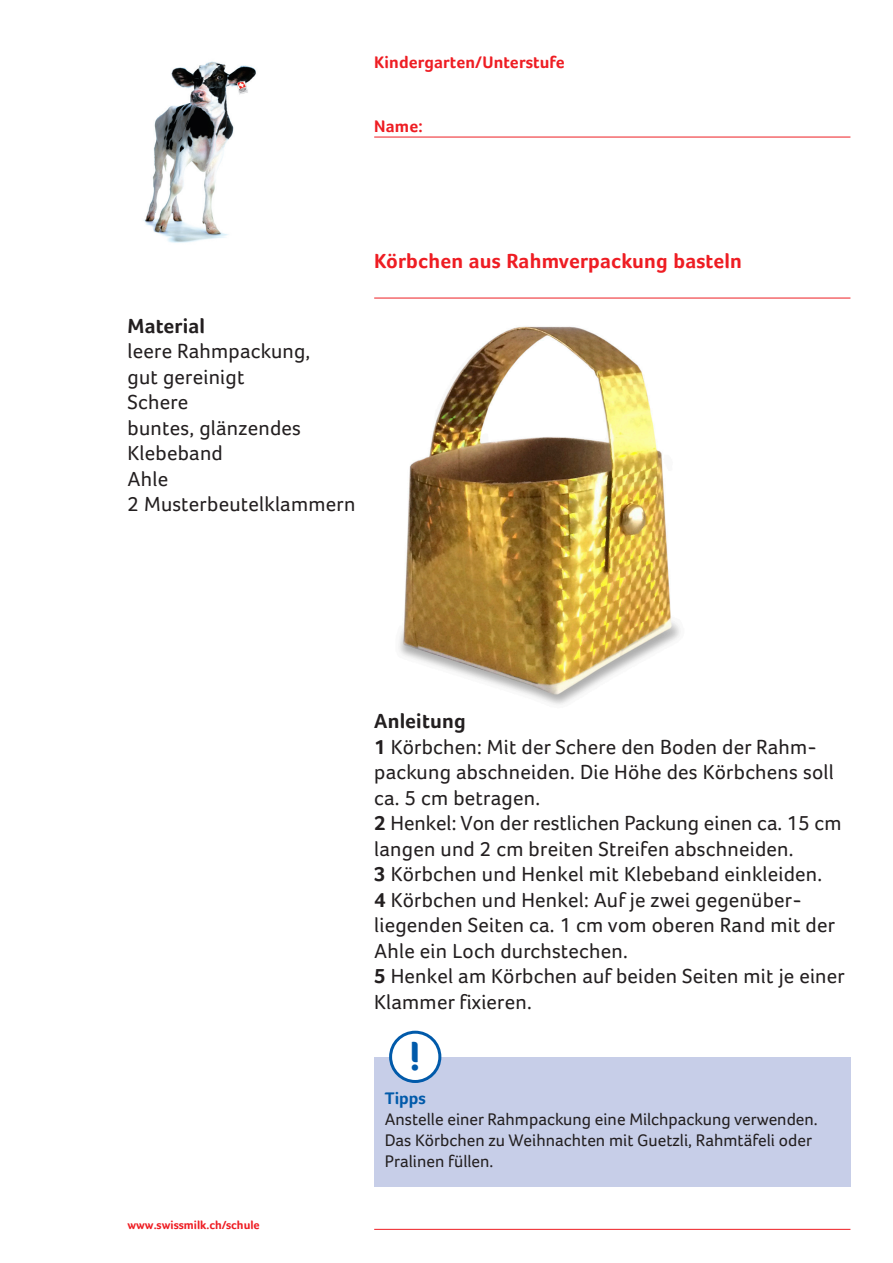
<style>
.page{position:relative;width:893px;height:1263px;background:#fff}
.page>*{position:absolute;margin:0;border:0;box-sizing:border-box;transform-origin:0 0}
.t1{font:700 42px "Foco";color:#015aaa}
.t2{font:21px/25.5px "Foco";letter-spacing:.01em;color:#231f20}
.t3{font:700 21px "Foco";letter-spacing:.01em;color:#ee1d23}
.t4{font:700 21px "Foco";letter-spacing:.01em;color:#231f20}
.t5{font:17.25px/21px "Foco";color:#231f20}
.t6{font:700 17.25px "Foco";letter-spacing:.01em;color:#ee1d23}
.t7{font:700 17.25px "Foco";color:#015aaa}
.t8{font:700 12px "Foco";color:#ee1d23}
.s1{font-weight:700}
</style>
<div class="page">
<img style="left:399px;top:326px;width:282px;height:379px">
<hr style="left:374px;top:137px;width:476px;height:1px;background:#ee1d23">
<hr style="left:374px;top:298px;width:476px;height:1px;background:#ee1d23">
<hr style="left:374px;top:1229px;width:476px;height:1px;background:#ee1d23">
<img style="left:143px;top:61px;width:113px;height:182px">
<div style="left:374px;top:1057px;width:476px;height:130px;background:#c7cee8"></div>
<div style="left:391px;top:1032px;width:49px;height:49px;background:#fff;border-radius:50%"></div>
<div style="left:389px;top:1031px;width:52px;height:52px;border:3px solid #015aaa;border-radius:50%"></div>
<p class="t6" style="left:374px;top:52px;width:192px">Kindergarten/Unterstufe</p>
<p class="t6" style="left:374px;top:116px;width:50px">Name:</p>
<p class="t4" style="left:128px;top:313px;width:79px">Material</p>
<p class="t2" style="left:128px;top:338px;width:229px">leere Rahmpackung,<br>gut gereinigt<br>Schere<br>buntes, glänzendes<br>Klebeband<br>Ahle<br>2 Musterbeutelklammern</p>
<p class="t3" style="left:374px;top:248px;width:369px">Körbchen aus Rahmverpackung basteln</p>
<p class="t8" style="left:128px;top:1218px;width:134px">www.swissmilk.ch/schule</p>
<p class="t2" style="left:374px;top:708px;width:472px"><span class="s1">Anleitung<br>1</span> Körbchen: Mit der Schere den Boden der Rahm&shy;packung abschneiden. Die Höhe des Körbchens soll ca. 5 cm betragen.<br><span class="s1">2</span> Henkel: Von der restlichen Packung einen ca. 15 cm langen und 2 cm breiten Streifen abschneiden.<br><span class="s1">3</span> Körbchen und Henkel mit Klebeband einkleiden.<br><span class="s1">4</span> Körbchen und Henkel: Auf je zwei gegenüber&shy;liegenden Seiten ca. 1 cm vom oberen Rand mit der Ahle ein Loch durchstechen.<br><span class="s1">5</span> Henkel am Körbchen auf beiden Seiten mit je einer Klammer fixieren.</p>
<h1 class="t1" style="left:409px;top:1031px;width:13px">!</h1>
<p class="t7" style="left:385px;top:1087px;width:43px">Tipps</p>
<p class="t5" style="left:385px;top:1108px;width:434px">Anstelle einer Rahmpackung eine Milchpackung verwenden.<br>Das Körbchen zu Weihnachten mit Guetzli, Rahmtäfeli oder<br>Pralinen füllen.</p>
</div>
